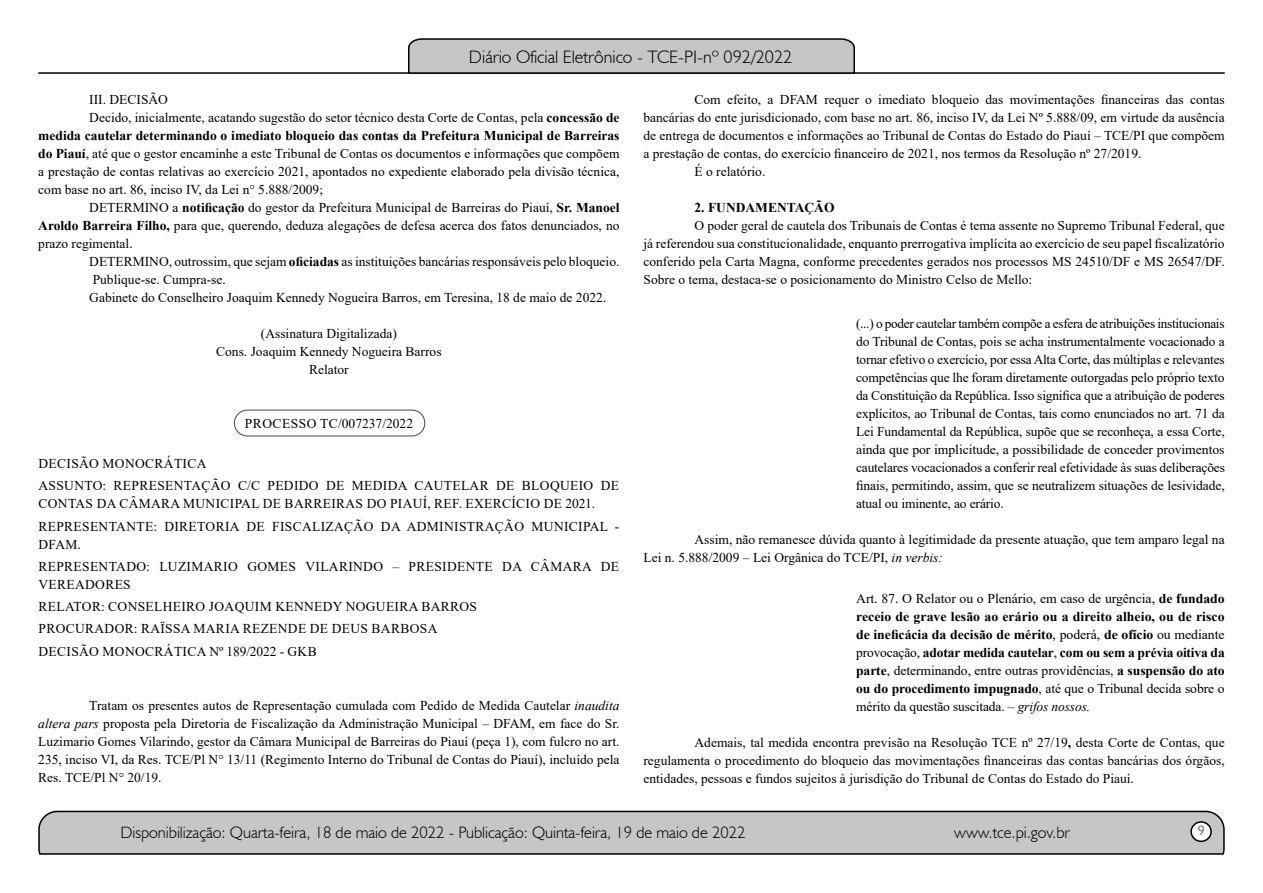
<style>
.page{position:relative;width:1263px;height:893px;background:#fff}
.page>*{position:absolute;margin:0;border:0;box-sizing:border-box;transform-origin:0 0}
.t1{font:300 18px "Humanist 521 BT";color:#000}
.t2{font:300 16.5px "Humanist 521 BT";color:#000}
.t3{font:15px "Estrangelo Edessa";color:#808080}
.t4{font:13.5px/18px "Times New Roman";color:#000;text-align:justify}
.t5{font:700 13.5px/18px "Times New Roman";color:#000;text-align:justify}
.t6{font:13.5px/22.2px "Times New Roman";letter-spacing:.025em;color:#000}
.t7{font:13.5px "Times New Roman";letter-spacing:.02em;color:#000}
.s1{font-weight:700}
.s2{font-style:italic}
.s3{font-weight:400}
.s4{font-weight:400;font-style:italic}
</style>
<div class="page">
<svg style="left:38px;top:810px;width:1187px;height:45px;background:#b9b9b9"></svg>
<div style="left:1191px;top:822px;width:20px;height:19px;background:#fff;border-radius:50%"></div>
<div style="left:1190px;top:821px;width:22px;height:21px;border:2px solid #000;border-radius:50%"></div>
<hr style="left:38px;top:72px;width:1187px;height:2px;background:#000">
<svg style="left:407px;top:38px;width:449px;height:36px;background:#b4b4b4"></svg>
<div style="left:234px;top:410px;width:191px;height:27px;border:1px solid #575756;border-radius:13px"></div>
<h1 class="t1" style="left:469px;top:46px;width:325px">Diário Oficial Eletrônico - TCE-PI-nº 092/2022</h1>
<p class="t4" style="left:89px;top:90px;width:80px">III. DECISÃO</p>
<p class="t4" style="left:89px;top:108px;width:532px">Decido, inicialmente, acatando sugestão do setor técnico desta Corte de Contas, pela <span class="s1">concessão de</span></p>
<p class="t5" style="left:38px;top:126px;width:583px">medida cautelar determinando o imediato bloqueio das contas da Prefeitura Municipal de Barreiras</p>
<p class="t4" style="left:38px;top:144px;width:583px"><span class="s1">do Piauí</span>, até que o gestor encaminhe a este Tribunal de Contas os documentos e informações que compõem</p>
<p class="t4" style="left:38px;top:162px;width:583px">a prestação de contas relativas ao exercício 2021, apontados no expediente elaborado pela divisão técnica,</p>
<p class="t4" style="left:38px;top:180px;width:286px">com base no art. 86, inciso IV, da Lei n° 5.888/2009;</p>
<p class="t4" style="left:89px;top:198px;width:532px">DETERMINO a <span class="s1">notificação</span> do gestor da Prefeitura Municipal de Barreiras do Piauí, <span class="s1">Sr. Manoel</span></p>
<p class="t4" style="left:38px;top:216px;width:583px"><span class="s1">Aroldo Barreira Filho,</span> para que, querendo, deduza alegações de defesa acerca dos fatos denunciados, no</p>
<p class="t4" style="left:38px;top:234px;width:96px">prazo regimental.</p>
<p class="t4" style="left:89px;top:252px;width:532px">DETERMINO, outrossim, que sejam <span class="s1">oficiadas</span> as instituições bancárias responsáveis pelo bloqueio.</p>
<p class="t4" style="left:93px;top:270px;width:135px">Publique-se. Cumpra-se.</p>
<p class="t4" style="left:89px;top:288px;width:518px">Gabinete do Conselheiro Joaquim Kennedy Nogueira Barros, em Teresina, 18 de maio de 2022.</p>
<p class="t4" style="left:216px;top:324px;width:227px;text-align:center">(Assinatura Digitalizada)<br>Cons. Joaquim Kennedy Nogueira Barros<br>Relator</p>
<p class="t7" style="left:245px;top:414px;width:170px">PROCESSO TC/007237/2022</p>
<p class="t6" style="left:39px;top:452px;width:582px">DECISÃO MONOCRÁTICA<br>ASSUNTO: REPRESENTAÇÃO C/C PEDIDO DE MEDIDA CAUTELAR DE BLOQUEIO DE</p>
<p class="t6" style="left:39px;top:492px;width:582px">CONTAS DA CÂMARA MUNICIPAL DE BARREIRAS DO PIAUÍ, REF. EXERCÍCIO DE 2021.<br>REPRESENTANTE: DIRETORIA DE FISCALIZAÇÃO DA ADMINISTRAÇÃO MUNICIPAL -</p>
<p class="t6" style="left:39px;top:532px;width:582px">DFAM.<br>REPRESENTADO: LUZIMARIO GOMES VILARINDO – PRESIDENTE DA CÂMARA DE</p>
<p class="t6" style="left:39px;top:573px;width:440px">VEREADORES<br>RELATOR: CONSELHEIRO JOAQUIM KENNEDY NOGUEIRA BARROS PROCURADOR: RAÏSSA MARIA REZENDE DE DEUS BARBOSA DECISÃO MONOCRÁTICA Nº 189/2022 - GKB</p>
<p class="t4" style="left:38px;top:696px;width:583px;text-indent:51px">Tratam os presentes autos de Representação cumulada com Pedido de Medida Cautelar <span class="s2">inaudita altera pars</span> proposta pela Diretoria de Fiscalização da Administração Municipal – DFAM, em face do Sr.<br>Luzimario Gomes Vilarindo, gestor da Câmara Municipal de Barreiras do Piauí (peça 1), com fulcro no art.<br>235, inciso VI, da Res. TCE/Pl N° 13/11 (Regimento Interno do Tribunal de Contas do Piauí), incluído pela Res. TCE/Pl N° 20/19.</p>
<p class="t4" style="left:694px;top:90px;width:532px">Com efeito, a DFAM requer o imediato bloqueio das movimentações financeiras das contas</p>
<p class="t4" style="left:643px;top:108px;width:583px">bancárias do ente jurisdicionado, com base no art. 86, inciso IV, da Lei Nº 5.888/09, em virtude da ausência</p>
<p class="t4" style="left:643px;top:126px;width:583px">de entrega de documentos e informações ao Tribunal de Contas do Estado do Piauí – TCE/PI que compõem</p>
<p class="t4" style="left:643px;top:144px;width:499px">a prestação de contas, do exercício financeiro de 2021, nos termos da Resolução nº 27/2019.</p>
<p class="t4" style="left:694px;top:162px;width:72px">É o relatório.</p>
<p class="t5" style="left:694px;top:198px;width:141px">2. FUNDAMENTAÇÃO</p>
<p class="t4" style="left:643px;top:216px;width:583px;text-indent:51px">O poder geral de cautela dos Tribunais de Contas é tema assente no Supremo Tribunal Federal, que já referendou sua constitucionalidade, enquanto prerrogativa implícita ao exercício de seu papel fiscalizatório conferido pela Carta Magna, conforme precedentes gerados nos processos MS 24510/DF e MS 26547/DF.<br>Sobre o tema, destaca-se o posicionamento do Ministro Celso de Mello:</p>
<p class="t4" style="left:856px;top:314px;width:370px">(...) o poder cautelar também compõe a esfera de atribuições institucionais do Tribunal de Contas, pois se acha instrumentalmente vocacionado a tornar efetivo o exercício, por essa Alta Corte, das múltiplas e relevantes competências que lhe foram diretamente outorgadas pelo próprio texto da Constituição da República. Isso significa que a atribuição de poderes explícitos, ao Tribunal de Contas, tais como enunciados no art. 71 da Lei Fundamental da República, supõe que se reconheça, a essa Corte, ainda que por implicitude, a possibilidade de conceder provimentos cautelares vocacionados a conferir real efetividade às suas deliberações finais, permitindo, assim, que se neutralizem situações de lesividade, atual ou iminente, ao erário.</p>
<p class="t4" style="left:643px;top:530px;width:583px;text-indent:51px">Assim, não remanesce dúvida quanto à legitimidade da presente atuação, que tem amparo legal na<br>Lei n. 5.888/2009 – Lei Orgânica do TCE/PI, <span class="s2">in verbis:</span></p>
<p class="t5" style="left:856px;top:589px;width:370px"><span class="s3">Art. 87. O Relator ou o Plenário, em caso de urgência,</span> de fundado receio de grave lesão ao erário ou a direito alheio, ou de risco de ineficácia da decisão de mérito<span class="s3">, poderá,</span> de ofício <span class="s3">ou mediante provocação,</span> adotar medida cautelar<span class="s3">,</span> com ou sem a prévia oitiva da parte<span class="s3">, determinando, entre outras providências,</span> a suspensão do ato ou do procedimento impugnado<span class="s3">, até que o Tribunal decida sobre o mérito da questão suscitada. –</span> <span class="s4">grifos nossos.</span></p>
<p class="t4" style="left:643px;top:733px;width:583px;text-indent:51px">Ademais, tal medida encontra previsão na Resolução TCE nº 27/19<span class="s1">,</span> desta Corte de Contas, que regulamenta o procedimento do bloqueio das movimentações financeiras das contas bancárias dos órgãos, entidades, pessoas e fundos sujeitos à jurisdição do Tribunal de Contas do Estado do Piauí.</p>
<p class="t2" style="left:120px;top:822px;width:626px">Disponibilização: Quarta-feira, 18 de maio de 2022 - Publicação: Quinta-feira, 19 de maio de 2022</p>
<p class="t2" style="left:954px;top:822px;width:117px">www.tce.pi.gov.br</p>
<p class="t3" style="left:1197px;top:823px;width:9px">9</p>
</div>
